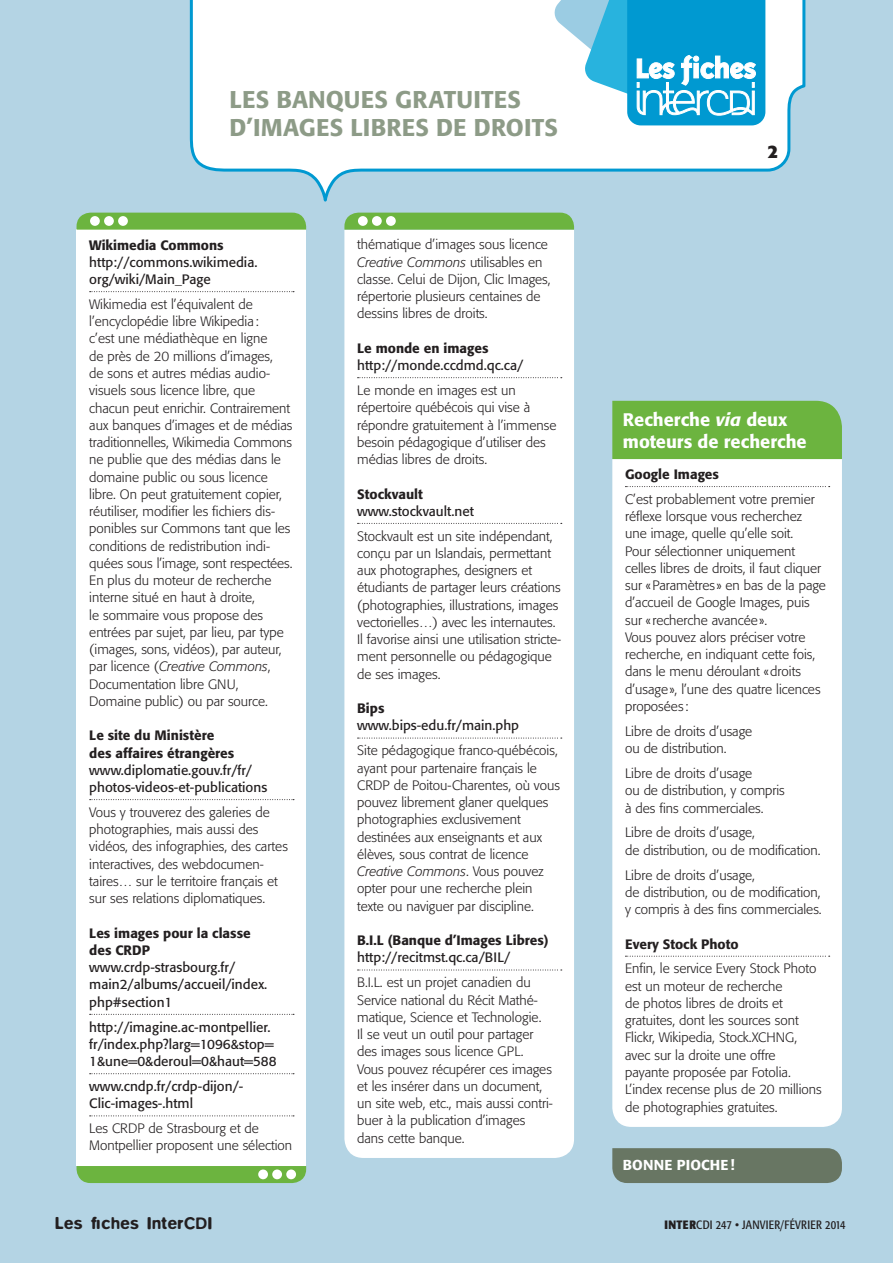
<style>
.page{position:relative;width:893px;height:1263px;background:#b4d4e4}
.page>*{position:absolute;margin:0;border:0;box-sizing:border-box;transform-origin:0 0}
.Fp02_-_Titre__suite{font:500 24px/28.2px "Formata";letter-spacing:.005em;color:#8d9b87}
.Fp08_-_Inter_1{font:500 18px/22.5px "Formata";color:#fff}
.Fp04_-_Texte{font:700 18px "Formata";color:#231f20}
.t1{font:500 17.25px "Blur";letter-spacing:.03em;color:#231f20}
.Fp06_-_Texte__réserv{font:500 14.25px "Formata";letter-spacing:.005em;color:#fff}
.Fp05_-_Texte__espace{font:300 13.5px/17.2px "Formata";color:#231f20}
.Fp04_-_Texte-2{font:13.5px/17.2px "Formata";color:#231f20}
.Fp05_-_Texte__espace-2{font:13.5px/17.2px "Formata";color:#231f20}
.Fp04_-_Texte-3{font:500 13.5px/17.2px "Formata";color:#231f20}
.t2{font:condensed 12px "Formata";letter-spacing:.015em;color:#231f20}
.s1{font-weight:500}
.s2{font-style:italic}
.s3{font-weight:400}
.s4{font-weight:700}
</style>
<div class="page">
<svg style="left:188px;top:0;width:618px;height:213px;fill:#fff"></svg>
<svg style="left:553px;top:0;width:212px;height:125px;background:#57bce0"></svg>
<div style="left:77px;top:230px;width:229px;height:936px;background:#fff"></div>
<svg style="left:90px;top:291px;width:204px;height:1px"></svg>
<svg style="left:90px;top:799px;width:204px;height:1px"></svg>
<svg style="left:90px;top:1014px;width:204px;height:1px"></svg>
<svg style="left:90px;top:1073px;width:204px;height:1px"></svg>
<svg style="left:90px;top:1115px;width:204px;height:1px"></svg>
<svg style="left:77px;top:213px;width:229px;height:17px;background:#70b646"></svg>
<div style="left:90px;top:216px;width:10px;height:10px;background:#fff;border-radius:50%"></div>
<div style="left:104px;top:216px;width:10px;height:10px;background:#fff;border-radius:50%"></div>
<div style="left:118px;top:216px;width:10px;height:10px;background:#fff;border-radius:50%"></div>
<div style="left:77px;top:1166px;width:229px;height:17px;background:#6cb43f"></div>
<div style="left:258px;top:1169px;width:10px;height:10px;background:#fff;border-radius:50%"></div>
<div style="left:272px;top:1169px;width:10px;height:10px;background:#fff;border-radius:50%"></div>
<div style="left:286px;top:1169px;width:10px;height:10px;background:#fff;border-radius:50%"></div>
<div style="left:344px;top:230px;width:230px;height:928px;background:#fff"></div>
<svg style="left:358px;top:377px;width:204px;height:1px"></svg>
<svg style="left:358px;top:523px;width:204px;height:1px"></svg>
<svg style="left:358px;top:738px;width:204px;height:1px"></svg>
<svg style="left:358px;top:970px;width:204px;height:1px"></svg>
<svg style="left:344px;top:213px;width:230px;height:17px;background:#6fb546"></svg>
<div style="left:358px;top:216px;width:10px;height:10px;background:#fff;border-radius:50%"></div>
<div style="left:372px;top:216px;width:10px;height:10px;background:#fff;border-radius:50%"></div>
<div style="left:386px;top:216px;width:10px;height:10px;background:#fff;border-radius:50%"></div>
<div style="left:612px;top:1148px;width:230px;height:35px;background:#687663"></div>
<div style="left:612px;top:459px;width:230px;height:668px;background:#fff"></div>
<svg style="left:625px;top:486px;width:205px;height:1px"></svg>
<svg style="left:625px;top:956px;width:205px;height:1px"></svg>
<div style="left:612px;top:401px;width:230px;height:58px;background:#6cb43f"></div>
<p class="Fp02_-_Titre__suite" style="left:230px;top:85px;width:330px">LES BANQUES GRATUITES<br>D’IMAGES LIBRES DE DROITS</p>
<p class="Fp04_-_Texte-2" style="left:89px;top:236px;width:170px"><span class="s1">Wikimedia Commons </span>http://commons.wikimedia. org/wiki/Main_Page</p>
<p class="Fp05_-_Texte__espace" style="left:89px;top:296px;width:205px">Wikimedia est l’équivalent de l’encyclopédie libre Wikipedia :<br>c’est une médiathèque en ligne<br>de près de 20 millions d’images,<br>de sons et autres médias audio&shy;visuels sous licence libre, que chacun peut enrichir. Contrairement aux banques d’images et de médias traditionnelles, Wikimedia Commons ne publie que des médias dans le domaine public ou sous licence libre. On peut gratuitement copier, réutiliser, modifier les fichiers dis&shy;ponibles sur Commons tant que les conditions de redistribution indi&shy;quées sous l’image, sont respectées.<br>En plus du moteur de recherche interne situé en haut à droite,<br>le sommaire vous propose des entrées par sujet, par lieu, par type (images, sons, vidéos), par auteur, par licence (<span class="s2">Creative Commons</span>, Documentation libre GNU, Domaine public) ou par source.</p>
<p class="Fp04_-_Texte-2" style="left:89px;top:727px;width:179px"><span class="s1">Le site du Ministère<br>des affaires étrangères </span>www.diplomatie.gouv.fr/fr/ photos-videos-et-publications</p>
<p class="Fp05_-_Texte__espace" style="left:89px;top:804px;width:200px">Vous y trouverez des galeries de photographies, mais aussi des vidéos, des infographies, des cartes interactives, des webdocumen&shy;taires… sur le territoire français et sur ses relations diplomatiques.</p>
<p class="Fp04_-_Texte-2" style="left:89px;top:924px;width:179px"><span class="s1">Les images pour la classe des CRDP </span>www.crdp-strasbourg.fr/ main2/albums/accueil/index. php#section1</p>
<p class="Fp05_-_Texte__espace-2" style="left:89px;top:1018px;width:189px">http://imagine.ac-montpellier. fr/index.php?larg=1096&amp;stop=<br>1&amp;une=0&amp;deroul=0&amp;haut=588</p>
<p class="Fp05_-_Texte__espace-2" style="left:89px;top:1077px;width:156px">www.cndp.fr/crdp-dijon/-<br>Clic-images-.html</p>
<p class="Fp05_-_Texte__espace" style="left:89px;top:1120px;width:204px">Les CRDP de Strasbourg et de<br>Montpellier proposent une sélection</p>
<p class="Fp05_-_Texte__espace" style="left:357px;top:236px;width:195px">thématique d’images sous licence <span class="s2">Creative Commons</span> utilisables en classe. Celui de Dijon, Clic Images, répertorie plusieurs centaines de dessins libres de droits.</p>
<p class="Fp04_-_Texte-2" style="left:357px;top:339px;width:168px"><span class="s1">Le monde en images </span>http://monde.ccdmd.qc.ca/</p>
<p class="Fp05_-_Texte__espace" style="left:357px;top:382px;width:201px">Le monde en images est un répertoire québécois qui vise à répondre gratuitement à l’immense besoin pédagogique d’utiliser des médias libres de droits.</p>
<p class="Fp04_-_Texte-2" style="left:357px;top:485px;width:118px"><span class="s1">Stockvault </span>www.stockvault.net</p>
<p class="Fp05_-_Texte__espace" style="left:357px;top:527px;width:205px">Stockvault est un site indépendant, conçu par un Islandais, permettant aux photographes, designers et étudiants de partager leurs créations (photographies, illustrations, images vectorielles…) avec les internautes.<br>Il favorise ainsi une utilisation stricte&shy;ment personnelle ou pédagogique de ses images.</p>
<p class="Fp04_-_Texte-2" style="left:357px;top:700px;width:163px"><span class="s1">Bips </span>www.bips-edu.fr/main.php</p>
<p class="Fp05_-_Texte__espace" style="left:357px;top:742px;width:204px">Site pédagogique franco-québécois, ayant pour partenaire français le CRDP de Poitou-Charentes, où vous pouvez librement glaner quelques photographies exclusivement destinées aux enseignants et aux élèves, sous contrat de licence <span class="s2">Creative Commons</span>. Vous pouvez opter pour une recherche plein texte ou naviguer par discipline.</p>
<p class="Fp04_-_Texte-3" style="left:357px;top:932px;width:193px">B.I.L (Banque d’Images Libres) <span class="s3">http://recitmst.qc.ca/BIL/</span></p>
<p class="Fp05_-_Texte__espace" style="left:357px;top:974px;width:197px">B.I.L. est un projet canadien du<br>Service national du Récit Mathé&shy;matique, Science et Technologie.<br>Il se veut un outil pour partager des images sous licence GPL.<br>Vous pouvez récupérer ces images et les insérer dans un document, un site web, etc., mais aussi contri&shy;buer à la publication d’images dans cette banque.</p>
<p class="Fp04_-_Texte" style="left:768px;top:140px;width:12px">2</p>
<p class="Fp08_-_Inter_1" style="left:623px;top:408px;width:185px">Recherche <span class="s2">via</span> deux moteurs de recherche</p>
<p class="Fp04_-_Texte-3" style="left:625px;top:465px;width:95px">Google Images</p>
<p class="Fp05_-_Texte__espace" style="left:625px;top:491px;width:202px">C’est probablement votre premier réflexe lorsque vous recherchez une image, quelle qu’elle soit.<br>Pour sélectionner uniquement celles libres de droits, il faut cliquer sur «Paramètres » en bas de la page d’accueil de Google Images, puis sur «recherche avancée».<br>Vous pouvez alors préciser votre recherche, en indiquant cette fois, dans le menu déroulant «droits d’usage», l’une des quatre licences proposées :</p>
<p class="Fp05_-_Texte__espace" style="left:625px;top:723px;width:129px">Libre de droits d’usage ou de distribution.</p>
<p class="Fp05_-_Texte__espace" style="left:625px;top:765px;width:161px">Libre de droits d’usage<br>ou de distribution, y compris à des fins commerciales.</p>
<p class="Fp05_-_Texte__espace" style="left:625px;top:824px;width:197px">Libre de droits d’usage,<br>de distribution, ou de modification.</p>
<p class="Fp05_-_Texte__espace" style="left:625px;top:866px;width:198px">Libre de droits d’usage,<br>de distribution, ou de modification, y compris à des fins commerciales.</p>
<p class="Fp04_-_Texte-3" style="left:625px;top:935px;width:115px">Every Stock Photo</p>
<p class="Fp05_-_Texte__espace" style="left:625px;top:960px;width:198px">Enfin, le service Every Stock Photo est un moteur de recherche<br>de photos libres de droits et gratuites, dont les sources sont<br>Flickr, Wikipedia, Stock.XCHNG, avec sur la droite une offre payante proposée par Fotolia.<br>L’index recense plus de 20 millions de photographies gratuites.</p>
<p class="Fp06_-_Texte__réserv" style="left:623px;top:1156px;width:113px">BONNE PIOCHE!</p>
<p class="t1" style="left:55px;top:1213px;width:158px">Les fiches InterCDI</p>
<p class="t2" style="left:664px;top:1218px;width:183px"><span class="s4">INTER</span>CDI 247 • JANVIER/FÉVRIER 2014</p>
</div>
